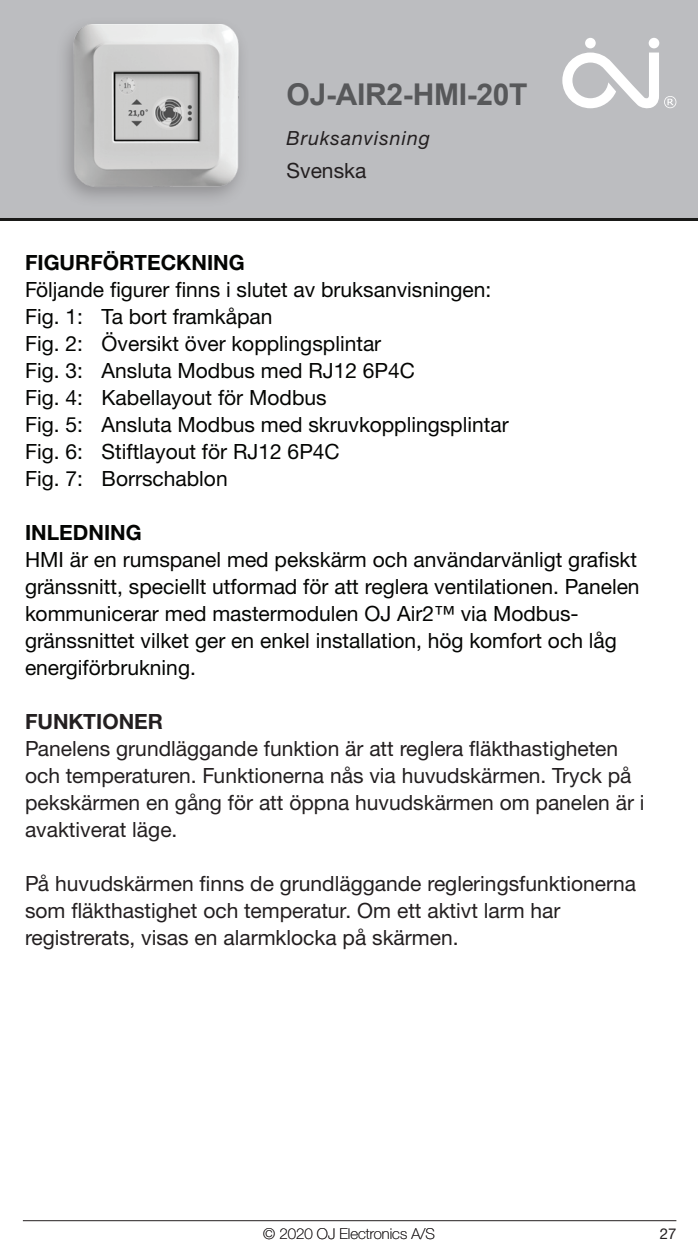
<style>
.page{position:relative;width:698px;height:1259px;background:#fff}
.page>*{position:absolute;margin:0;border:0;box-sizing:border-box;transform-origin:0 0}
.t1{font:700 30px "Arial";letter-spacing:-.01em;color:#57585a}
.t2{font:21px/27px "Helvetica Neue LTW1 G";color:#040503}
.t3{font:21px/27px "Helvetica Neue LTW1 G";color:#231f20}
.t4{font:700 21px "Helvetica Neue LTW1 G";color:#040503}
.t5{font:700 21px "Helvetica Neue LTW1 G";color:#231f20}
.t6{font:italic 19.5px "Helvetica Neue LTW1 G";letter-spacing:.05em;color:#231f20}
.t7{font:100 15px "Helvetica Neue LTW1 G";color:#231f20}
.t8{font:15px "Helvetica Neue LTW1 G";color:#231f20}
</style>
<div class="page">
<div style="left:0;top:0;width:697px;height:218px;background:#bcbdc0"></div>
<hr style="left:0;top:218px;width:697px;height:3px;background:#1a1a18">
<hr style="left:23px;top:1220px;width:653px;height:1px;background:#231f20">
<div style="left:54px;top:15px;width:197px;height:193px;background:#231f20;opacity:.3"></div>
<img style="left:73px;top:24px;width:167px;height:168px">
<div style="left:648px;top:38px;width:11px;height:10px;background:#fff;border-radius:50%"></div>
<div style="left:585px;top:38px;width:10px;height:10px;background:#fff;border-radius:50%"></div>
<svg style="left:562px;top:53px;width:114px;height:55px"></svg>
<h1 class="t1" style="left:286px;top:74px;width:242px">OJ-AIR2-HMI-20T</h1>
<p class="t6" style="left:286px;top:126px;width:145px">Bruksanvisning</p>
<p class="t3" style="left:286px;top:157px;width:81px">Svenska</p>
<p class="t4" style="left:25px;top:250px;width:221px">FIGURFÖRTECKNING</p>
<p class="t2" style="left:25px;top:276px;width:485px">Följande figurer finns i slutet av bruksanvisningen:<br>Fig. 1: Ta bort framkåpan<br>Fig. 2: Översikt över kopplingsplintar<br>Fig. 3: Ansluta Modbus med RJ12 6P4C<br>Fig. 4: Kabellayout för Modbus<br>Fig. 5: Ansluta Modbus med skruvkopplingsplintar Fig. 6: Stiftlayout för RJ12 6P4C<br>Fig. 7: Borrschablon</p>
<p class="t4" style="left:25px;top:520px;width:118px">INLEDNING</p>
<p class="t2" style="left:25px;top:546px;width:616px">HMI är en rumspanel med pekskärm och användarvänligt grafiskt gränssnitt, speciellt utformad för att reglera ventilationen. Panelen kommunicerar med mastermodulen OJ Air2™ via Modbus&shy;gränssnittet vilket ger en enkel installation, hög komfort och låg energiförbrukning.</p>
<p class="t5" style="left:25px;top:709px;width:139px">FUNKTIONER</p>
<p class="t3" style="left:25px;top:735px;width:620px">Panelens grundläggande funktion är att reglera fläkthastigheten och temperaturen. Funktionerna nås via huvudskärmen. Tryck på pekskärmen en gång för att öppna huvudskärmen om panelen är i avaktiverat läge.</p>
<p class="t3" style="left:25px;top:870px;width:612px">På huvudskärmen finns de grundläggande regleringsfunktionerna som fläkthastighet och temperatur. Om ett aktivt larm har registrerats, visas en alarmklocka på skärmen.</p>
<p class="t7" style="left:263px;top:1225px;width:173px">© 2020 OJ Electronics A/S</p>
<p class="t8" style="left:659px;top:1224px;width:18px">27</p>
</div>
